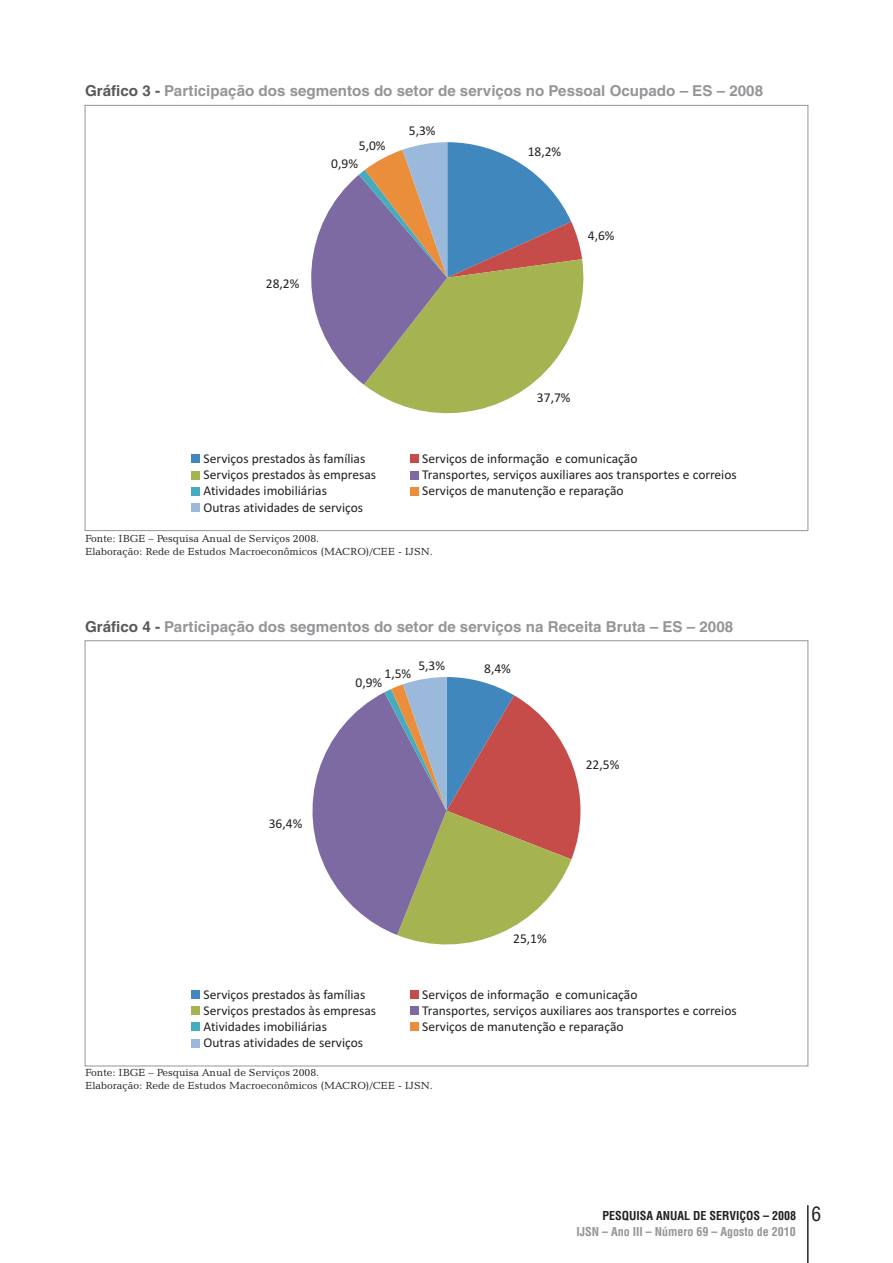
<style>
.page{position:relative;width:893px;height:1263px;background:#fff}
.page>*{position:absolute;margin:0;border:0;box-sizing:border-box;transform-origin:0 0}
.t1{font:700 15px "Helvetica LT";color:#939598}
.t2{font:13.5px "Calibri";color:#231f20}
.t3{font:700 condensed 12px/15.9px "Helvetica LT";color:#939598}
.t4{font:10.5px/12.6px "Candida BT";color:#231f20}
.s1{color:#57585a}
.s2{color:#231f20}
.s3{font-weight:400;font-size:19.5px;color:#231f20}
</style>
<div class="page">
<hr style="left:807px;top:1205px;width:1px;height:58px;background:#231f20">
<div style="left:191px;top:455px;width:9px;height:8px;background:#4087bd"></div>
<div style="left:410px;top:455px;width:9px;height:8px;background:#c64c4a"></div>
<div style="left:191px;top:471px;width:9px;height:8px;background:#a5b451"></div>
<div style="left:410px;top:471px;width:9px;height:8px;background:#7d6aa3"></div>
<div style="left:191px;top:487px;width:9px;height:8px;background:#45abbf"></div>
<div style="left:410px;top:487px;width:9px;height:8px;background:#eb8e3b"></div>
<div style="left:191px;top:503px;width:8px;height:9px;background:#9bb9da"></div>
<svg style="left:311px;top:142px;width:273px;height:272px"></svg>
<div style="left:191px;top:990px;width:9px;height:8px;background:#4087bd"></div>
<div style="left:410px;top:990px;width:9px;height:8px;background:#c64c4a"></div>
<div style="left:191px;top:1006px;width:9px;height:9px;background:#a5b451"></div>
<div style="left:410px;top:1006px;width:9px;height:9px;background:#7d6aa3"></div>
<div style="left:191px;top:1022px;width:9px;height:9px;background:#45abbf"></div>
<div style="left:410px;top:1022px;width:9px;height:9px;background:#eb8e3b"></div>
<div style="left:191px;top:1039px;width:8px;height:8px;background:#9bb9da"></div>
<svg style="left:312px;top:677px;width:269px;height:268px"></svg>
<p class="t1" style="left:85px;top:85px;width:680px"><span class="s1">Gráfico 3 -</span> Participação dos segmentos do setor de serviços no Pessoal Ocupado – ES – 2008</p>
<p class="t2" style="left:359px;top:140px;width:28px">5,0%</p>
<p class="t2" style="left:331px;top:158px;width:28px">0,9%</p>
<p class="t2" style="left:409px;top:125px;width:28px">5,3%</p>
<p class="t2" style="left:266px;top:278px;width:35px">28,2%</p>
<p class="t2" style="left:528px;top:146px;width:35px">18,2%</p>
<p class="t2" style="left:588px;top:230px;width:28px">4,6%</p>
<p class="t2" style="left:537px;top:392px;width:35px">37,7%</p>
<p class="t2" style="left:204px;top:453px;width:163px">Serviços prestados às famílias</p>
<p class="t2" style="left:422px;top:453px;width:217px">Serviços de informação e comunicação</p>
<p class="t2" style="left:204px;top:469px;width:174px">Serviços prestados às empresas</p>
<p class="t2" style="left:422px;top:469px;width:316px">Transportes, serviços auxiliares aos transportes e correios</p>
<p class="t2" style="left:204px;top:485px;width:125px">Atividades imobiliárias</p>
<p class="t2" style="left:422px;top:485px;width:203px">Serviços de manutenção e reparação</p>
<p class="t2" style="left:204px;top:502px;width:161px">Outras atividades de serviços</p>
<p class="t4" style="left:85px;top:533px;width:349px">Fonte: IBGE – Pesquisa Anual de Serviços 2008.<br>Elaboração: Rede de Estudos Macroeconômicos (MACRO)/CEE - IJSN.</p>
<p class="t1" style="left:85px;top:620px;width:650px"><span class="s1">Gráfico 4 -</span> Participação dos segmentos do setor de serviços na Receita Bruta – ES – 2008</p>
<p class="t2" style="left:484px;top:663px;width:28px">8,4%</p>
<p class="t2" style="left:418px;top:660px;width:28px">5,3%</p>
<p class="t2" style="left:385px;top:668px;width:28px">1,5%</p>
<p class="t2" style="left:356px;top:677px;width:28px">0,9%</p>
<p class="t2" style="left:269px;top:818px;width:35px">36,4%</p>
<p class="t2" style="left:586px;top:759px;width:35px">22,5%</p>
<p class="t2" style="left:513px;top:933px;width:35px">25,1%</p>
<p class="t2" style="left:204px;top:988px;width:163px">Serviços prestados às famílias</p>
<p class="t2" style="left:422px;top:988px;width:217px">Serviços de informação e comunicação</p>
<p class="t2" style="left:204px;top:1004px;width:174px">Serviços prestados às empresas</p>
<p class="t2" style="left:422px;top:1004px;width:316px">Transportes, serviços auxiliares aos transportes e correios</p>
<p class="t2" style="left:204px;top:1020px;width:125px">Atividades imobiliárias</p>
<p class="t2" style="left:422px;top:1020px;width:203px">Serviços de manutenção e reparação</p>
<p class="t2" style="left:204px;top:1037px;width:161px">Outras atividades de serviços</p>
<p class="t4" style="left:85px;top:1067px;width:349px">Fonte: IBGE – Pesquisa Anual de Serviços 2008.<br>Elaboração: Rede de Estudos Macroeconômicos (MACRO)/CEE - IJSN.</p>
<p class="t3" style="left:577px;top:1209px;width:246px;text-indent:26px"><span class="s2">PESQUISA ANUAL DE SERVIÇOS – 2008</span> <span class="s3">6<br></span>IJSN – Ano III – Número 69 – Agosto de 2010</p>
</div>
